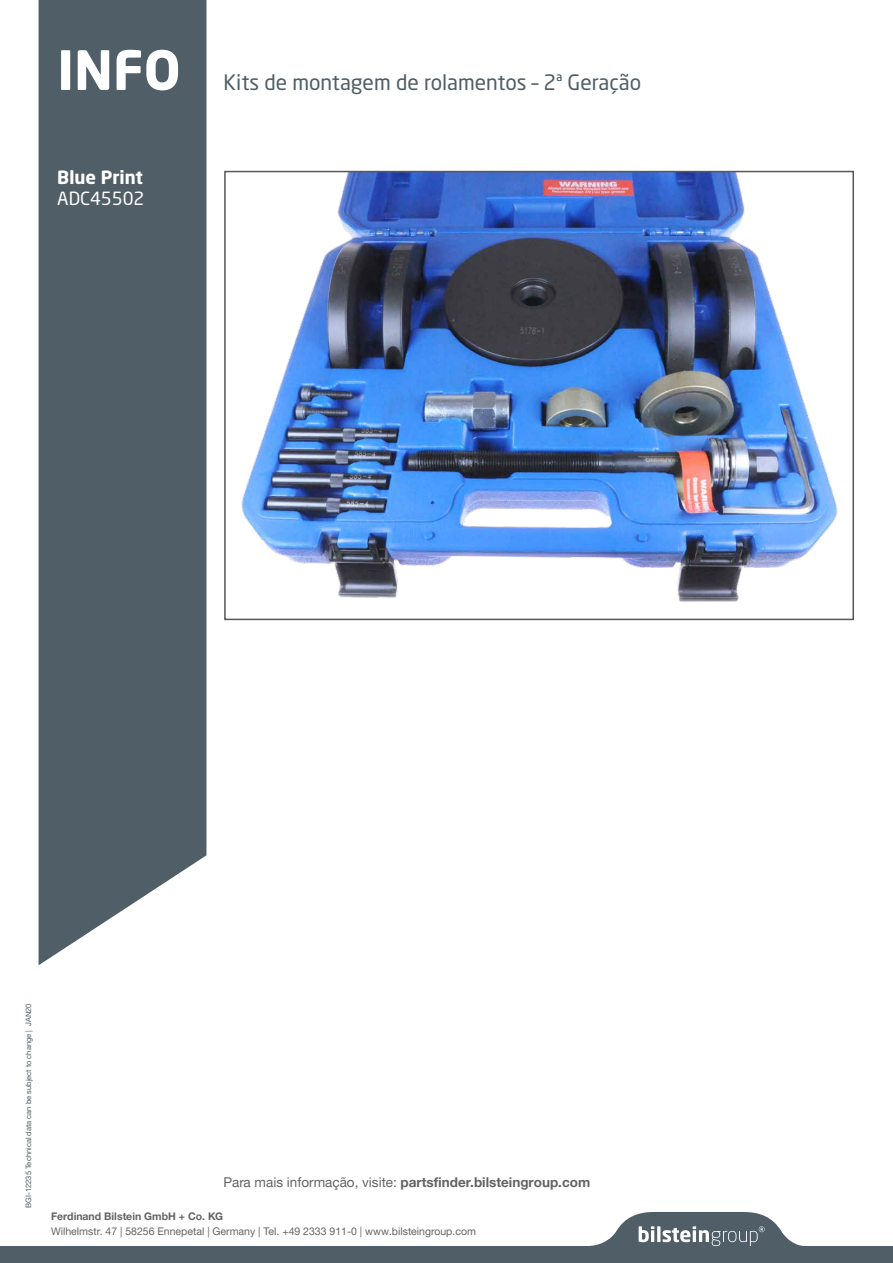
<style>
.page{position:relative;width:893px;height:1263px;background:#fff}
.page>*{position:absolute;margin:0;border:0;box-sizing:border-box;transform-origin:0 0}
.t1{font:700 53.55px "Neo Sans Pro";color:#fff}
.t2{font:21px "Neo Sans Pro";color:#505e67}
.t3{font:700 18px "Neo Sans Pro";color:#fff}
.t4{font:18px "Neo Sans Pro";color:#fff}
.t5{font:700 13.5px "Helvetica Neue World 75";color:#626463}
.t6{font:10.5px "Helvetica Neue World 55 Roman";color:#626463}
.t7{font:700 10.5px "Helvetica Neue World 75";color:#626463}
.t8{font:7.5px "Helvetica Neue World 55 Roman";color:#505e67}
.s1{font-family:"Helvetica Neue World 55 Roman";font-weight:400}
</style>
<div class="page">
<div style="left:38px;top:0;width:169px;height:966px;background:#505e67"></div>
<img style="left:241px;top:174px;width:597px;height:428px">
<div style="left:224px;top:171px;width:630px;height:449px;border:2px solid #575756"></div>
<svg style="left:0;top:1212px;width:893px;height:51px"></svg>
<svg style="left:639px;top:1226px;width:126px;height:20px"></svg>
<h1 class="t1" style="left:57px;top:36px;width:125px">INFO</h1>
<h3 class="t3" style="left:57px;top:166px;width:87px">Blue Print</h3>
<h3 class="t4" style="left:57px;top:187px;width:89px">ADC45502</h3>
<h2 class="t2" style="left:223px;top:69px;width:419px">Kits de montagem de rolamentos – 2ª Geração</h2>
<p class="t8" style="left:24px;top:1208px;width:206px;rotate:-90deg">BGI-12235 Technical data can be subject to change | JAN20</p>
<p class="t5" style="left:223px;top:1175px;width:368px"><span class="s1">Para mais informação, visite:</span> partsfinder.bilsteingroup.com</p>
<p class="t7" style="left:51px;top:1210px;width:174px">Ferdinand Bilstein GmbH + Co. KG</p>
<p class="t6" style="left:51px;top:1225px;width:426px">Wilhelmstr. 47 | 58256 Ennepetal | Germany | Tel. +49 2333 911-0 | www.bilsteingroup.com</p>
</div>
